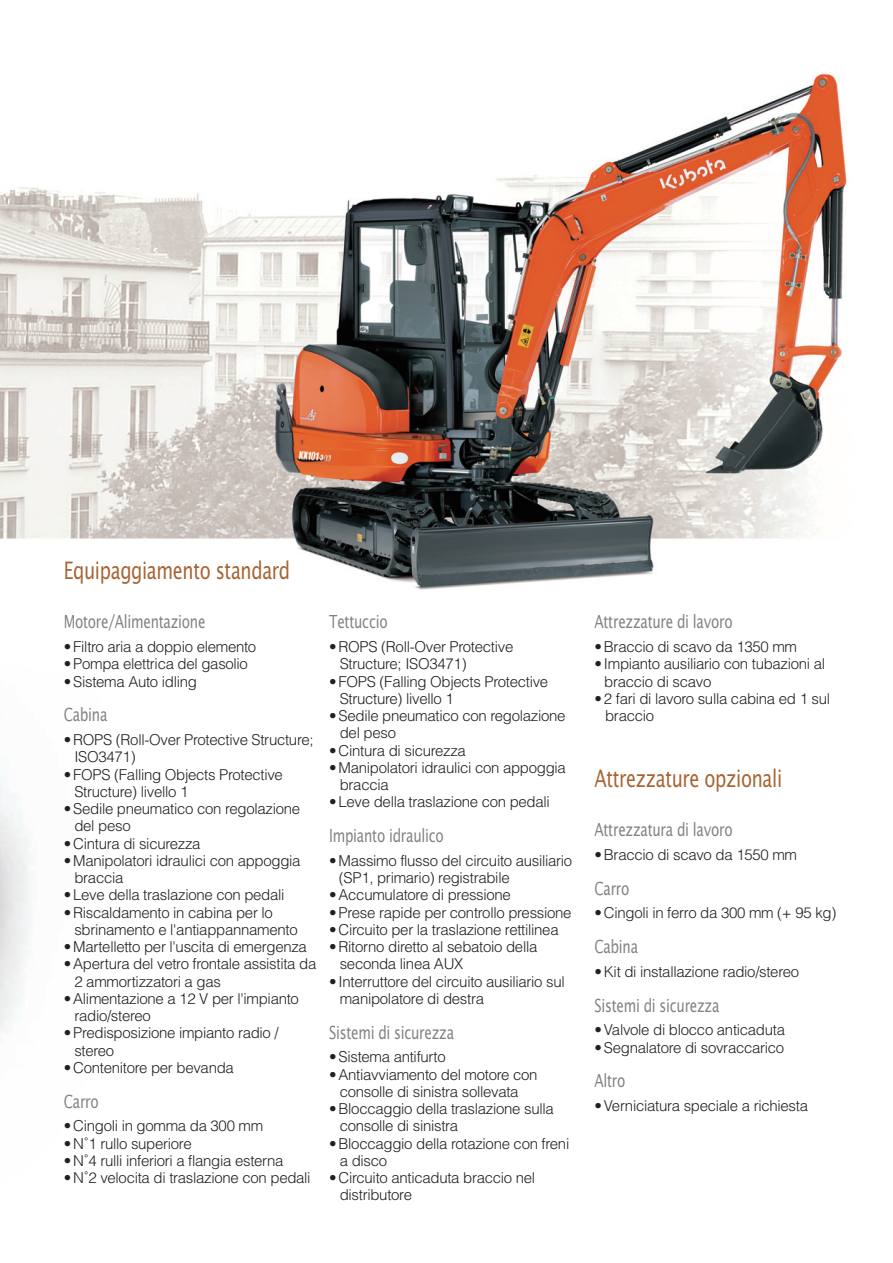
<style>
.page{position:relative;width:893px;height:1263px;background:#fff}
.page>*{position:absolute;margin:0;border:0;box-sizing:border-box;transform-origin:0 0}
.t1{font:24px "Lucida Sans";letter-spacing:-.02em;color:#a76433;scale:.75 1}
.t2{font:18px "Lucida Sans";letter-spacing:-.02em;color:#808285;scale:.75 1}
.t3{font:300 15px/17.2px "Helvetica";letter-spacing:-.02em;color:#231f20}
</style>
<div class="page">
<img style="left:0;top:73px;width:847px;height:517px">
<h1 class="t1" style="left:64px;top:555px;width:303px">Equipaggiamento standard</h1>
<p class="t2" style="left:64px;top:611px;width:191px">Motore/Alimentazione</p>
<p class="t3" style="left:64px;top:638px;width:194px">•Filtro aria a doppio elemento</p>
<p class="t3" style="left:64px;top:655px;width:186px">•Pompa elettrica del gasolio</p>
<p class="t3" style="left:64px;top:672px;width:135px">•Sistema Auto idling</p>
<p class="t2" style="left:64px;top:704px;width:60px">Cabina</p>
<p class="t3" style="left:74px;top:731px;width:241px;text-indent:-11px">•ROPS (Roll-Over Protective Structure;<br>ISO3471)</p>
<p class="t3" style="left:74px;top:765px;width:210px;text-indent:-11px">•FOPS (Falling Objects Protective<br>Structure) livello 1</p>
<p class="t3" style="left:74px;top:800px;width:227px;text-indent:-11px">•Sedile pneumatico con regolazione del peso</p>
<p class="t3" style="left:64px;top:834px;width:138px">•Cintura di sicurezza</p>
<p class="t3" style="left:74px;top:851px;width:228px;text-indent:-11px">•Manipolatori idraulici con appoggia braccia</p>
<p class="t3" style="left:64px;top:886px;width:222px">•Leve della traslazione con pedali</p>
<p class="t3" style="left:74px;top:903px;width:225px;text-indent:-11px">•Riscaldamento in cabina per lo sbrinamento e l'antiappannamento</p>
<p class="t3" style="left:64px;top:938px;width:245px">•Martelletto per l'uscita di emergenza</p>
<p class="t3" style="left:74px;top:955px;width:243px;text-indent:-11px">•Apertura del vetro frontale assistita da<br>2 ammortizzatori a gas</p>
<p class="t3" style="left:74px;top:989px;width:226px;text-indent:-11px">•Alimentazione a 12 V per l'impianto radio/stereo</p>
<p class="t3" style="left:74px;top:1024px;width:206px;text-indent:-11px">•Predisposizione impianto radio / stereo</p>
<p class="t3" style="left:64px;top:1058px;width:172px">•Contenitore per bevanda</p>
<p class="t2" style="left:64px;top:1090px;width:48px">Carro</p>
<p class="t3" style="left:64px;top:1117px;width:201px">•Cingoli in gomma da 300 mm</p>
<p class="t3" style="left:64px;top:1134px;width:129px">•N˚1 rullo superiore</p>
<p class="t3" style="left:64px;top:1151px;width:221px">•N˚4 rulli inferiori a flangia esterna</p>
<p class="t3" style="left:64px;top:1169px;width:248px">•N˚2 velocita di traslazione con pedali</p>
<p class="t2" style="left:329px;top:611px;width:80px">Tettuccio</p>
<p class="t3" style="left:340px;top:638px;width:175px;text-indent:-11px">•ROPS (Roll-Over Protective<br>Structure; ISO3471)</p>
<p class="t3" style="left:340px;top:672px;width:210px;text-indent:-11px">•FOPS (Falling Objects Protective<br>Structure) livello 1</p>
<p class="t3" style="left:340px;top:707px;width:227px;text-indent:-11px">•Sedile pneumatico con regolazione del peso</p>
<p class="t3" style="left:329px;top:741px;width:138px">•Cintura di sicurezza</p>
<p class="t3" style="left:340px;top:758px;width:228px;text-indent:-11px">•Manipolatori idraulici con appoggia braccia</p>
<p class="t3" style="left:329px;top:793px;width:222px">•Leve della traslazione con pedali</p>
<p class="t2" style="left:329px;top:825px;width:154px">Impianto idraulico</p>
<p class="t3" style="left:339px;top:851px;width:235px;text-indent:-10px">•Massimo flusso del circuito ausiliario (SP1, primario) registrabile</p>
<p class="t3" style="left:329px;top:886px;width:183px">•Accumulatore di pressione</p>
<p class="t3" style="left:329px;top:903px;width:244px">•Prese rapide per controllo pressione</p>
<p class="t3" style="left:329px;top:920px;width:231px">•Circuito per la traslazione rettilinea</p>
<p class="t3" style="left:340px;top:938px;width:199px;text-indent:-11px">•Ritorno diretto al sebatoio della seconda linea AUX</p>
<p class="t3" style="left:340px;top:972px;width:226px;text-indent:-11px">•Interruttore del circuito ausiliario sul manipolatore di destra</p>
<p class="t2" style="left:329px;top:1021px;width:168px">Sistemi di sicurezza</p>
<p class="t3" style="left:329px;top:1048px;width:118px">•Sistema antifurto</p>
<p class="t3" style="left:329px;top:1065px;width:210px;text-align:center">•Antiavviamento del motore con consolle di sinistra sollevata</p>
<p class="t3" style="left:340px;top:1100px;width:215px;text-indent:-11px">•Bloccaggio della traslazione sulla consolle di sinistra</p>
<p class="t3" style="left:340px;top:1134px;width:231px;text-indent:-11px">•Bloccaggio della rotazione con freni a disco</p>
<p class="t3" style="left:340px;top:1169px;width:197px;text-indent:-11px">•Circuito anticaduta braccio nel distributore</p>
<p class="t2" style="left:594px;top:611px;width:186px">Attrezzature di lavoro</p>
<p class="t3" style="left:594px;top:638px;width:204px">•Braccio di scavo da 1350 mm</p>
<p class="t3" style="left:604px;top:655px;width:222px;text-indent:-10px">•Impianto ausiliario con tubazioni al braccio di scavo</p>
<p class="t3" style="left:605px;top:689px;width:227px;text-indent:-11px">•2 fari di lavoro sulla cabina ed 1 sul braccio</p>
<h1 class="t1" style="left:594px;top:763px;width:252px">Attrezzature opzionali</h1>
<p class="t2" style="left:594px;top:818px;width:186px">Attrezzatura di lavoro</p>
<p class="t3" style="left:594px;top:845px;width:204px">•Braccio di scavo da 1550 mm</p>
<p class="t2" style="left:594px;top:877px;width:48px">Carro</p>
<p class="t3" style="left:594px;top:904px;width:243px">•Cingoli in ferro da 300 mm (+ 95 kg)</p>
<p class="t2" style="left:594px;top:935px;width:60px">Cabina</p>
<p class="t3" style="left:594px;top:962px;width:206px">•Kit di installazione radio/stereo</p>
<p class="t2" style="left:594px;top:994px;width:168px">Sistemi di sicurezza</p>
<p class="t3" style="left:594px;top:1021px;width:192px">•Valvole di blocco anticaduta</p>
<p class="t3" style="left:594px;top:1038px;width:191px">•Segnalatore di sovraccarico</p>
<p class="t2" style="left:594px;top:1070px;width:43px">Altro</p>
<p class="t3" style="left:594px;top:1096px;width:215px">•Verniciatura speciale a richiesta</p>
</div>
